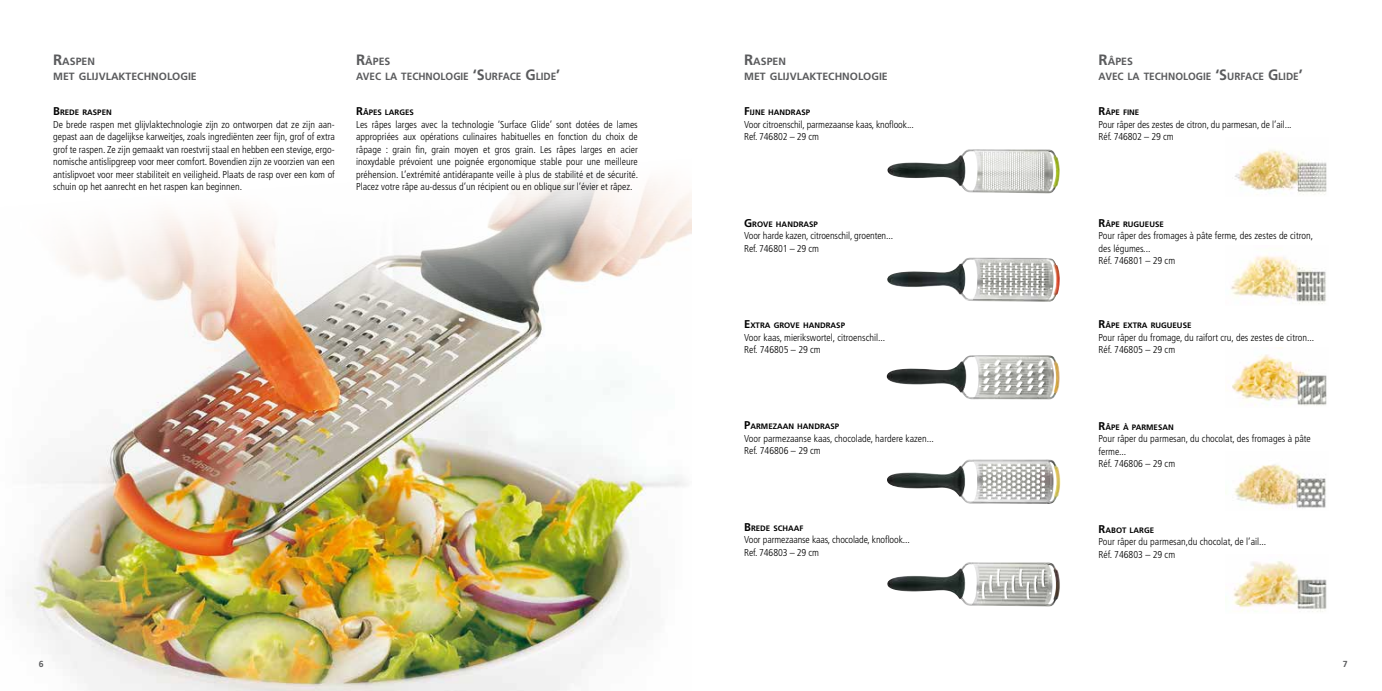
<style>
.page{position:relative;width:1382px;height:691px;background:#fff}
.page>*{position:absolute;margin:0;border:0;box-sizing:border-box;transform-origin:0 0}
.t1{font:700 10.5px/15px "Frutiger";color:#5a5b5d}
.t2{font:300 condensed 10px/12.5px "Frutiger";color:#000}
.t3{font:700 8.75px "Frutiger";color:#5a5b5d}
.t4{font:700 7.88px "Frutiger";color:#000}
.s1{font-size:15px}
.s2{font-size:11.25px}
</style>
<div class="page">
<img style="left:1232px;top:354px;width:95px;height:52px">
<img style="left:1231px;top:255px;width:95px;height:49px">
<img style="left:1234px;top:464px;width:92px;height:45px">
<img style="left:25px;top:174px;width:666px;height:517px">
<img style="left:1235px;top:149px;width:92px;height:46px">
<img style="left:1233px;top:561px;width:94px;height:51px">
<img style="left:886px;top:355px;width:174px;height:45px">
<img style="left:887px;top:562px;width:173px;height:44px">
<img style="left:887px;top:459px;width:174px;height:45px">
<img style="left:887px;top:149px;width:173px;height:45px">
<img style="left:887px;top:257px;width:173px;height:45px">
<p class="t1" style="left:53px;top:54px;width:145px"><span class="s1">R</span>ASPEN<br>MET GLIJVLAKTECHNOLOGIE</p>
<p class="t1" style="left:356px;top:54px;width:206px"><span class="s1">R</span>ÂPES<br>AVEC LA TECHNOLOGIE <span class="s1">‘S</span>URFACE <span class="s1">G</span> LIDE<span class="s1">’</span></p>
<p class="t4" style="left:53px;top:108px;width:60px"><span class="s2">B</span>REDE RASPEN</p>
<p class="t2" style="left:53px;top:118px;width:283px;text-align:justify">De brede raspen met glijvlaktechnologie zijn zo ontworpen dat ze zijn aan&shy;gepast aan de dagelijkse karweitjes, zoals ingrediënten zeer fijn, grof of extra grof te raspen. Ze zijn gemaakt van roestvrij staal en hebben een stevige, ergo&shy;nomische antislipgreep voor meer comfort. Bovendien zijn ze voorzien van een antislipvoet voor meer stabiliteit en veiligheid. Plaats de rasp over een kom of schuin op het aanrecht en het raspen kan beginnen.</p>
<p class="t4" style="left:356px;top:108px;width:59px"><span class="s2">R</span>ÂPES LARGES</p>
<p class="t2" style="left:356px;top:118px;width:284px;text-align:justify">Les râpes larges avec la technologie ‘Surface Glide’ sont dotées de lames appropriées aux opérations culinaires habituelles en fonction du choix de râpage : grain fin, grain moyen et gros grain. Les râpes larges en acier inoxydable prévoient une poignée ergonomique stable pour une meilleure préhension. L’extrémité antidérapante veille à plus de stabilité et de sécurité.<br>Placez votre râpe au-dessus d’un récipient ou en oblique sur l’évier et râpez.</p>
<p class="t3" style="left:39px;top:659px;width:6px">6</p>
<p class="t1" style="left:744px;top:54px;width:145px"><span class="s1">R</span>ASPEN<br>MET GLIJVLAKTECHNOLOGIE</p>
<p class="t1" style="left:1099px;top:54px;width:206px"><span class="s1">R</span>ÂPES<br>AVEC LA TECHNOLOGIE <span class="s1">‘S</span>URFACE <span class="s1">G</span> LIDE<span class="s1">’</span></p>
<p class="t4" style="left:744px;top:108px;width:68px"><span class="s2">F</span>IJNE HANDRASP</p>
<p class="t2" style="left:744px;top:118px;width:171px">Voor citroenschil, parmezaanse kaas, knoflook...<br>Ref. 746802 – 29 cm</p>
<p class="t4" style="left:1099px;top:108px;width:42px"><span class="s2">R</span>ÂPE FINE</p>
<p class="t2" style="left:1099px;top:118px;width:195px">Pour râper des zestes de citron, du parmesan, de l’ail...<br>Réf. 746802 – 29 cm</p>
<p class="t4" style="left:744px;top:220px;width:75px"><span class="s2">G</span> ROVE HANDRASP</p>
<p class="t2" style="left:744px;top:230px;width:150px">Voor harde kazen, citroenschil, groenten...<br>Ref. 746801 – 29 cm</p>
<p class="t4" style="left:1099px;top:220px;width:67px"><span class="s2">R</span>ÂPE RUGUEUSE</p>
<p class="t2" style="left:1099px;top:230px;width:216px">Pour râper des fromages à pâte ferme, des zestes de citron, des légumes...<br>Réf. 746801 – 29 cm</p>
<p class="t4" style="left:744px;top:321px;width:102px"><span class="s2">E</span>XTRA GROVE HANDRASP</p>
<p class="t2" style="left:744px;top:331px;width:143px">Voor kaas, mierikswortel, citroenschil...<br>Ref. 746805 – 29 cm</p>
<p class="t4" style="left:1099px;top:321px;width:94px"><span class="s2">R</span>ÂPE EXTRA RUGUEUSE</p>
<p class="t2" style="left:1099px;top:331px;width:217px">Pour râper du fromage, du raifort cru, des zestes de citron...<br>Réf. 746805 – 29 cm</p>
<p class="t4" style="left:744px;top:422px;width:97px"><span class="s2">P</span>ARMEZAAN HANDRASP</p>
<p class="t2" style="left:744px;top:432px;width:191px">Voor parmezaanse kaas, chocolade, hardere kazen...<br>Ref. 746806 – 29 cm</p>
<p class="t4" style="left:1099px;top:422px;width:77px"><span class="s2">R</span>ÂPE À PARMESAN</p>
<p class="t2" style="left:1099px;top:432px;width:214px">Pour râper du parmesan, du chocolat, des fromages à pâte ferme...<br>Réf. 746806 – 29 cm</p>
<p class="t4" style="left:744px;top:523px;width:61px"><span class="s2">B</span>REDE SCHAAF</p>
<p class="t2" style="left:744px;top:534px;width:167px">Voor parmezaanse kaas, chocolade, knoflook...<br>Ref. 746803 – 29 cm</p>
<p class="t4" style="left:1099px;top:525px;width:57px"><span class="s2">R</span>ABOT LARGE</p>
<p class="t2" style="left:1099px;top:536px;width:169px">Pour râper du parmesan,du chocolat, de l’ail...<br>Réf. 746803 – 29 cm</p>
<p class="t3" style="left:1343px;top:659px;width:6px">7</p>
</div>
